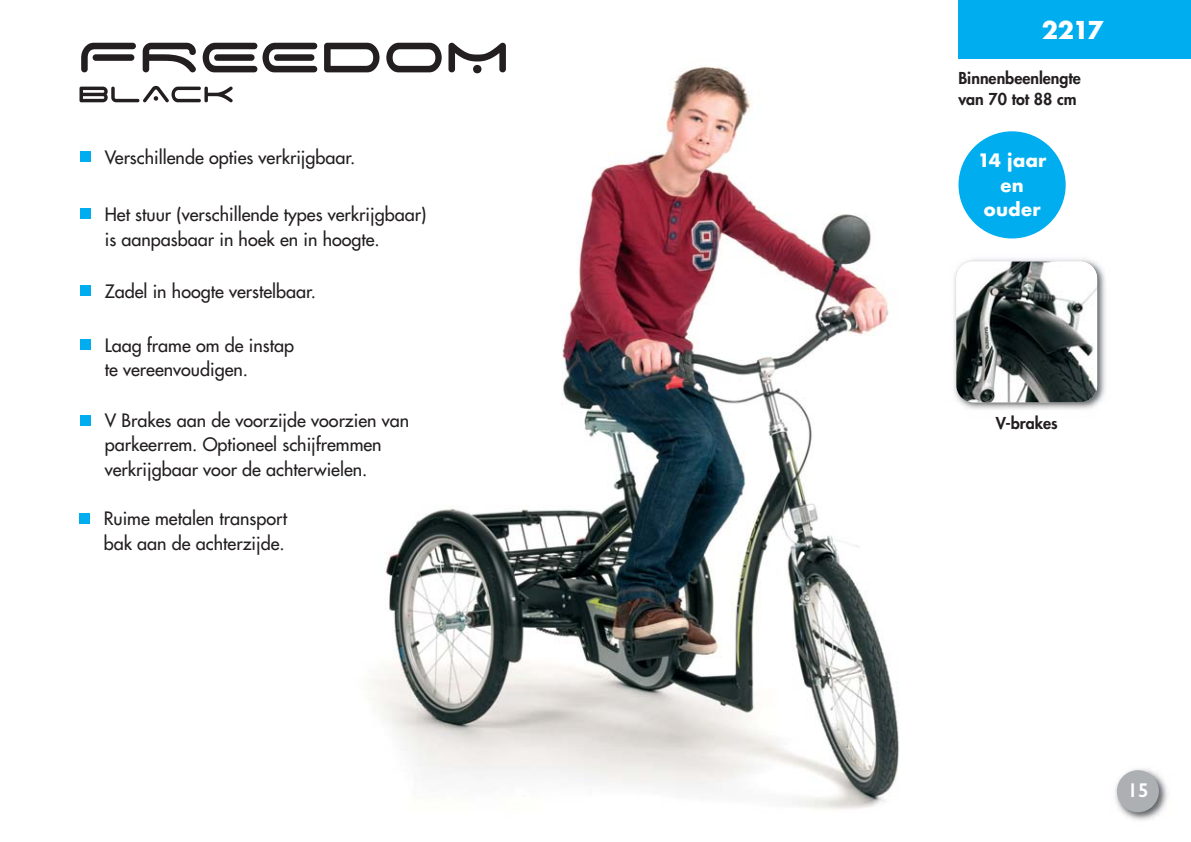
<style>
.page{position:relative;width:1191px;height:842px;background:#fff}
.page>*{position:absolute;margin:0;border:0;box-sizing:border-box;transform-origin:0 0}
.t1{font:700 24px "Futura";color:#fff}
.t2{font:600 20px "Gill Sans";color:#fff}
.t3{font:18px/24.6px "Futura";color:#231f20}
.t4{font:700 18px/24px "Futura";color:#fff;text-align:center}
.t5{font:800 16px/21.2px "Futura";color:#231f20}
</style>
<div class="page">
<img style="left:100px;top:42px;width:1091px;height:768px">
<img style="left:948px;top:254px;width:164px;height:164px">
<img style="left:956px;top:261px;width:141px;height:141px;border-radius:17px">
<svg style="left:81px;top:43px;width:425px;height:30px"></svg>
<svg style="left:79px;top:86px;width:154px;height:16px"></svg>
<div style="left:80px;top:152px;width:11px;height:10px;background:#00aeef"></div>
<div style="left:80px;top:208px;width:11px;height:11px;background:#00aeef"></div>
<div style="left:80px;top:285px;width:11px;height:11px;background:#00aeef"></div>
<div style="left:80px;top:339px;width:11px;height:11px;background:#00aeef"></div>
<div style="left:80px;top:415px;width:11px;height:10px;background:#00aeef"></div>
<div style="left:79px;top:513px;width:11px;height:10px;background:#00aeef"></div>
<div style="left:958px;top:0;width:233px;height:58px;background:#00aeef"></div>
<div style="left:958px;top:131px;width:107px;height:107px;background:#00aeef;border-radius:50%"></div>
<img style="left:1109px;top:763px;width:64px;height:57px">
<div style="left:1116px;top:770px;width:42px;height:42px;background:#adb0b2;border-radius:50%"></div>
<p class="t3" style="left:105px;top:146px;width:252px">Verschillende opties verkrijgbaar.</p>
<p class="t3" style="left:105px;top:204px;width:323px">Het stuur (verschillende types verkrijgbaar) is aanpasbaar in hoek en in hoogte.</p>
<p class="t3" style="left:105px;top:280px;width:213px">Zadel in hoogte verstelbaar.</p>
<p class="t3" style="left:105px;top:334px;width:191px">Laag frame om de instap te vereenvoudigen.</p>
<p class="t3" style="left:105px;top:409px;width:306px">V Brakes aan de voorzijde voorzien van parkeerrem. Optioneel schijfremmen verkrijgbaar voor de achterwielen.</p>
<p class="t3" style="left:104px;top:507px;width:185px">Ruime metalen transport bak aan de achterzijde.</p>
<h1 class="t1" style="left:1041px;top:17px;width:63px">2217</h1>
<p class="t5" style="left:958px;top:69px;width:124px">Binnenbeenlengte van 70 tot 88 cm</p>
<p class="t4" style="left:977px;top:149px;width:70px">14 jaar en ouder</p>
<p class="t5" style="left:996px;top:414px;width:63px">V-brakes</p>
<p class="t2" style="left:1127px;top:778px;width:23px">15</p>
</div>
